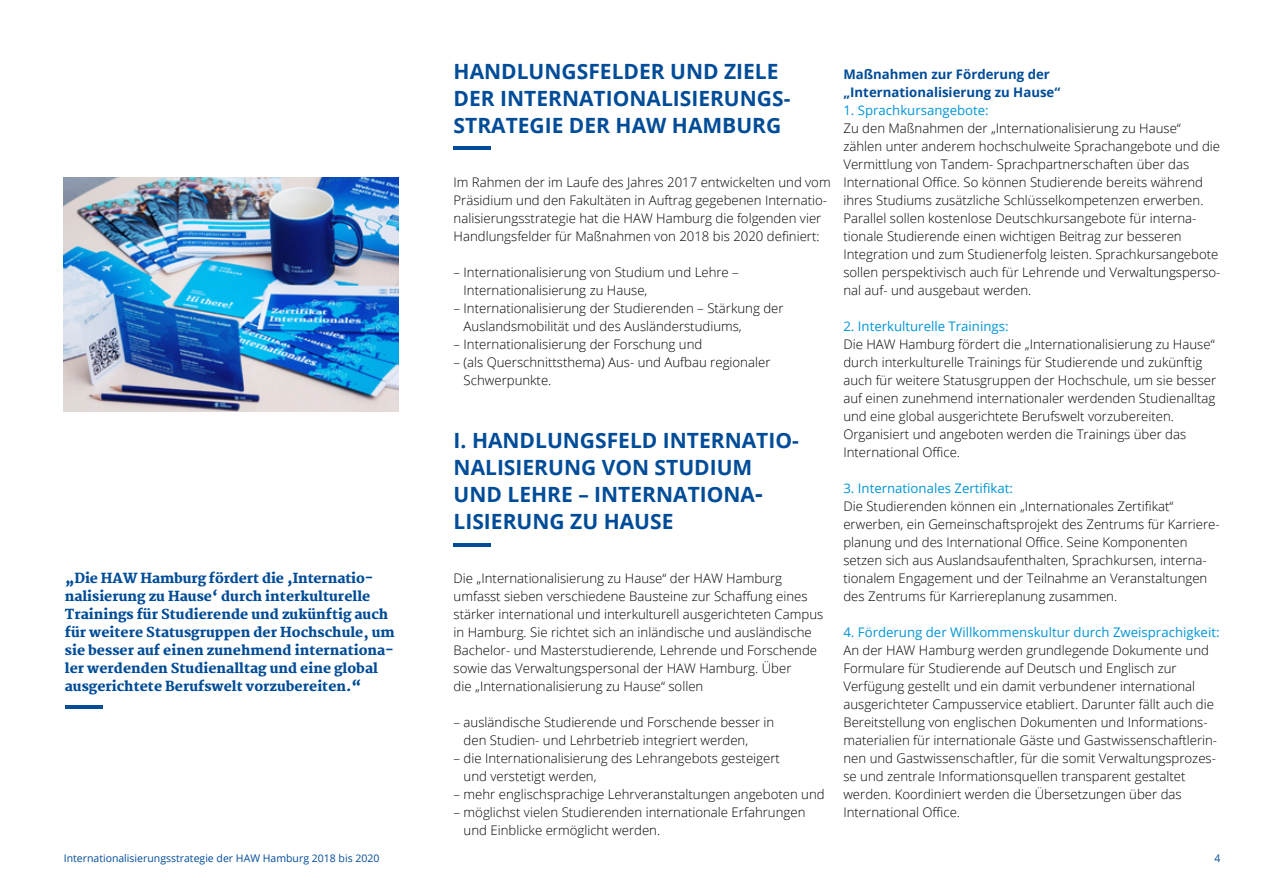
<style>
.page{position:relative;width:1263px;height:893px;background:#fff}
.page>*{position:absolute;margin:0;border:0;box-sizing:border-box;transform-origin:0 0}
.t1{font:700 21px/27px "Open Sans";color:#004c98}
.t2{font:800 13.5px/18px "Martel";color:#004c98}
.t3{font:300 13.2px/18px "Open Sans";color:#000}
.t4{font:13.2px "Open Sans";color:#0095d6}
.t5{font:700 13.2px/18px "Open Sans";color:#004c98}
.t6{font:10.5px "Open Sans";color:#004c98}
.s1{font-size:24px}
</style>
<div class="page">
<hr style="left:65px;top:706px;width:37px;height:3px;background:#004c98">
<hr style="left:454px;top:147px;width:37px;height:3px;background:#004c98">
<hr style="left:454px;top:543px;width:37px;height:4px;background:#004c98">
<img style="left:64px;top:178px;width:334px;height:234px">
<p class="t2" style="left:65px;top:569px;width:331px">„Die HAW Hamburg fördert die ‚Internatio&shy;nalisierung zu Hause‘ durch interkulturelle Trainings für Studierende und zukünftig auch für weitere Statusgruppen der Hochschule, um sie besser auf einen zunehmend internationa&shy;ler werdenden Studienalltag und eine global ausgerichtete Berufswelt vorzubereiten.“</p>
<h1 class="t1" style="left:454px;top:57px;width:338px">HANDLUNGSFELDER UND ZIELE<br>DER INTERNATIONALISIERUNGS-<br>STRATEGIE DER HAW HAMBURG</h1>
<p class="t3" style="left:454px;top:172px;width:379px">Im Rahmen der im Laufe des Jahres 2017 entwickelten und vom Präsidium und den Fakultäten in Auftrag gegebenen Internatio&shy;nalisierungsstrategie hat die HAW Hamburg die folgenden vier Handlungsfelder für Maßnahmen von 2018 bis 2020 definiert:</p>
<p class="t3" style="left:464px;top:262px;width:277px;text-indent:-10px">– Internationalisierung von Studium und Lehre –<br>Internationalisierung zu Hause,</p>
<p class="t3" style="left:464px;top:298px;width:321px;text-indent:-10px">– Internationalisierung der Studierenden – Stärkung der<br>Auslandsmobilität und des Ausländerstudiums,</p>
<p class="t3" style="left:454px;top:334px;width:250px">– Internationalisierung der Forschung und</p>
<p class="t3" style="left:464px;top:352px;width:308px;text-indent:-10px">– (als Querschnittsthema) Aus- und Aufbau regionaler<br>Schwerpunkte.</p>
<h1 class="t1" style="left:454px;top:426px;width:347px">I. HANDLUNGSFELD INTERNATIO-<br>NALISIERUNG VON STUDIUM<br>UND LEHRE – INTERNATIONA<span class="s1">-<br></span>LISIERUNG ZU HAUSE</h1>
<p class="t3" style="left:454px;top:568px;width:371px">Die „Internationalisierung zu Hause“ der HAW Hamburg umfasst sieben verschiedene Bausteine zur Schaffung eines stärker international und interkulturell ausgerichteten Campus in Hamburg. Sie richtet sich an inländische und ausländische Bachelor- und Masterstudierende, Lehrende und Forschende sowie das Verwaltungspersonal der HAW Hamburg. Über<br>die „Internationalisierung zu Hause“ sollen</p>
<p class="t3" style="left:464px;top:712px;width:312px;text-indent:-10px">– ausländische Studierende und Forschende besser in den Studien- und Lehrbetrieb integriert werden,</p>
<p class="t3" style="left:464px;top:748px;width:318px;text-indent:-10px">– die Internationalisierung des Lehrangebots gesteigert und verstetigt werden,</p>
<p class="t3" style="left:454px;top:784px;width:373px">– mehr englischsprachige Lehrveranstaltungen angeboten und</p>
<p class="t3" style="left:464px;top:802px;width:343px;text-indent:-10px">– möglichst vielen Studierenden internationale Erfahrungen und Einblicke ermöglicht werden.</p>
<p class="t5" style="left:843px;top:64px;width:218px">Maßnahmen zur Förderung der „Internationalisierung zu Hause“</p>
<p class="t4" style="left:843px;top:101px;width:147px">1. Sprachkursangebote:</p>
<p class="t3" style="left:843px;top:118px;width:379px">Zu den Maßnahmen der „Internationalisierung zu Hause“ zählen unter anderem hochschulweite Sprachangebote und die Vermittlung von Tandem- Sprachpartnerschaften über das International Office. So können Studierende bereits während ihres Studiums zusätzliche Schlüsselkompetenzen erwerben.<br>Parallel sollen kostenlose Deutschkursangebote für interna&shy;tionale Studierende einen wichtigen Beitrag zur besseren Integration und zum Studienerfolg leisten. Sprachkursangebote sollen perspektivisch auch für Lehrende und Verwaltungsperso&shy;nal auf- und ausgebaut werden.</p>
<p class="t4" style="left:843px;top:317px;width:167px">2. Interkulturelle Trainings:</p>
<p class="t3" style="left:843px;top:334px;width:374px">Die HAW Hamburg fördert die „Internationalisierung zu Hause“ durch interkulturelle Trainings für Studierende und zukünftig auch für weitere Statusgruppen der Hochschule, um sie besser auf einen zunehmend internationaler werdenden Studienalltag und eine global ausgerichtete Berufswelt vorzubereiten.<br>Organisiert und angeboten werden die Trainings über das International Office.</p>
<p class="t4" style="left:843px;top:479px;width:171px">3. Internationales Zertifikat:</p>
<p class="t3" style="left:843px;top:496px;width:378px">Die Studierenden können ein „Internationales Zertifikat“ erwerben, ein Gemeinschaftsprojekt des Zentrums für Karriere&shy;planung und des International Office. Seine Komponenten setzen sich aus Auslandsaufenthalten, Sprachkursen, interna&shy;tionalem Engagement und der Teilnahme an Veranstaltungen des Zentrums für Karriereplanung zusammen.</p>
<p class="t4" style="left:843px;top:623px;width:378px">4. Förderung der Willkommenskultur durch Zweisprachigkeit:</p>
<p class="t3" style="left:843px;top:640px;width:375px">An der HAW Hamburg werden grundlegende Dokumente und Formulare für Studierende auf Deutsch und Englisch zur Verfügung gestellt und ein damit verbundener international ausgerichteter Campusservice etabliert. Darunter fällt auch die Bereitstellung von englischen Dokumenten und Informations&shy;materialien für internationale Gäste und Gastwissenschaftlerin&shy;nen und Gastwissenschaftler, für die somit Verwaltungsprozes&shy;se und zentrale Informationsquellen transparent gestaltet werden. Koordiniert werden die Übersetzungen über das International Office.</p>
<p class="t6" style="left:64px;top:851px;width:317px">Internationalisierungsstrategie der HAW Hamburg 2018 bis 2020</p>
<p class="t6" style="left:1214px;top:851px;width:8px">4</p>
</div>
